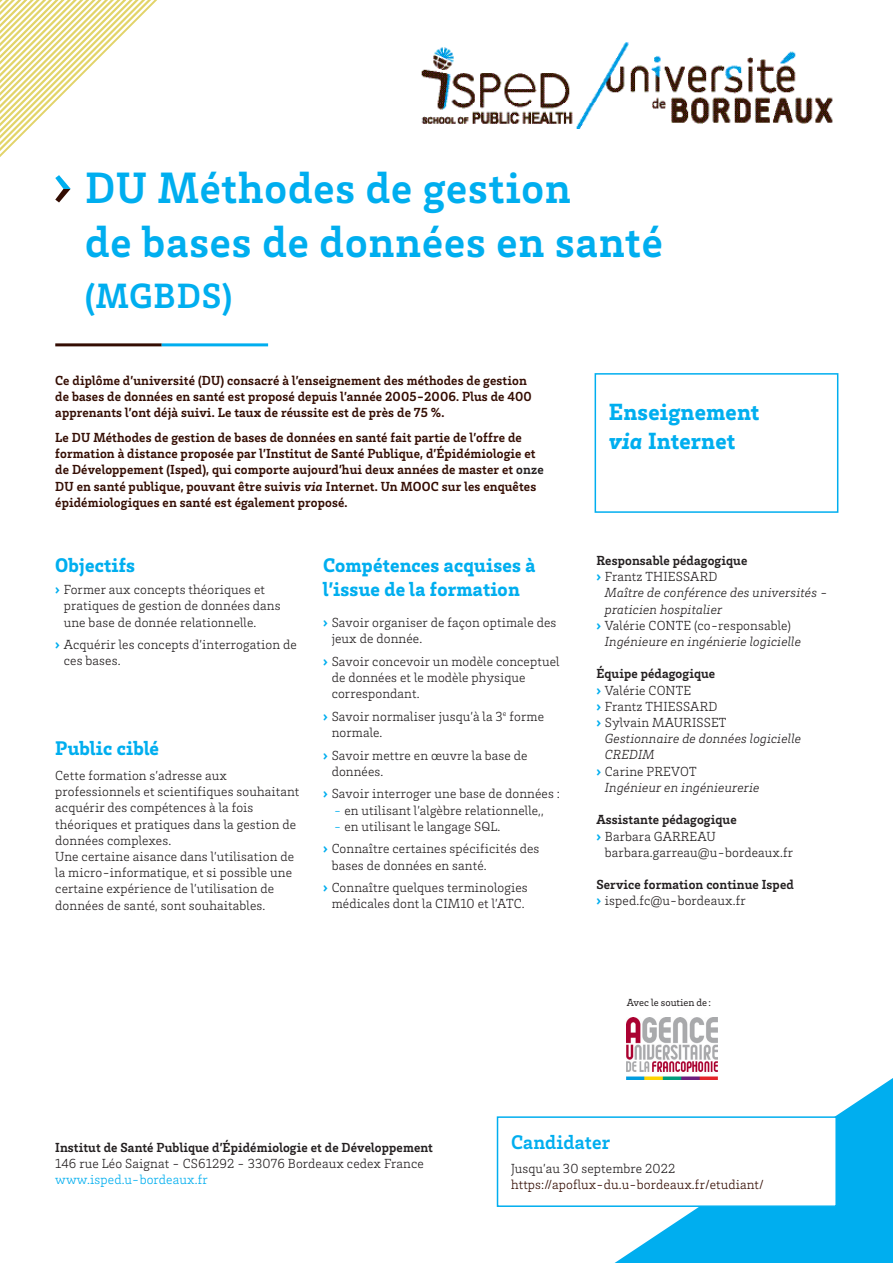
<style>
.page{position:relative;width:893px;height:1263px;background:#fff}
.page>*{position:absolute;margin:0;border:0;box-sizing:border-box;transform-origin:0 0}
._00_Titre_Mention{font:700 45px/54px "Brix Slab";letter-spacing:.02em;color:#00aeef}
._00_Titre_Mention-2{font:700 36px "Brix Slab";letter-spacing:.02em;color:#00aeef}
._01_Titre_Bleu_13_5{font:900 24px/28.8px "Brix Slab";letter-spacing:.01em;color:#00aeef}
._01_Titre_Bleu_13_5-2{font:900 20.25px/24.3px "Brix Slab";letter-spacing:.01em;color:#00aeef}
._01_Titre_Bleu_13_5-3{font:700 20.25px "Brix Slab";letter-spacing:.01em;color:#00aeef}
._10_TEXTE_Light_9{font:300 13.5px/16.2px "Brix Slab";letter-spacing:.01em;color:#231f20}
._01_Titre_Bleu_13_5-4{font:700 13.5px/16.2px "Brix Slab";letter-spacing:.01em;color:#340d03}
._10_TEXTE_Light_9-2{font:italic 300 13.5px/16.2px "Brix Slab";letter-spacing:.01em;color:#231f20}
._10_TEXTE_Light_9-3{font:700 13.5px "Brix Slab";letter-spacing:.01em;color:#231f20}
._10_TEXTE_Light_9-4{font:300 13.5px "Brix Slab";letter-spacing:.01em;color:#340d03}
._10_TEXTE_Light_9-5{font:300 13.5px "Brix Slab";letter-spacing:.01em;color:#00aeef}
.Txt_Note_7{font:10.5px "Brix Slab";color:#231f20}
.s1{color:#231f20}
.s2{font-style:italic}
.s3{font-weight:900;color:#00aeef}
.s4{color:#00aeef}
.s5{font-weight:900;font-style:normal;color:#00aeef}
.s6{font-style:normal}
</style>
<div class="page">
<img style="left:421px;top:42px;width:412px;height:87px">
<svg style="left:0;top:0;width:157px;height:157px"></svg>
<div style="left:595px;top:373px;width:243px;height:140px;border:2px solid #00aeef"></div>
<hr style="left:55px;top:343px;width:107px;height:3px;background:#340d03">
<hr style="left:162px;top:343px;width:106px;height:3px;background:#00aeef">
<img style="left:627px;top:1018px;width:90px;height:60px">
<svg style="left:615px;top:1078px;width:278px;height:185px;fill:#00aeef"></svg>
<div style="left:497px;top:1117px;width:339px;height:89px;background:#fff"></div>
<div style="left:497px;top:1116px;width:340px;height:91px;border:2px solid #00aeef"></div>
<svg style="left:55px;top:175px;width:16px;height:27px"></svg>
<p class="_00_Titre_Mention" style="left:85px;top:158px;width:579px">DU Méthodes de gestion<br>de bases de données en santé</p>
<p class="_00_Titre_Mention-2" style="left:85px;top:272px;width:149px">(MGBDS)</p>
<p class="_01_Titre_Bleu_13_5-4" style="left:55px;top:372px;width:478px">Ce diplôme d’université (DU) consacré à l’enseignement des méthodes de gestion de bases de données en santé est proposé depuis l’année 2005-2006. Plus de 400 apprenants l’ont déjà suivi. Le taux de réussite est de près de 75 %.</p>
<p class="_01_Titre_Bleu_13_5-4" style="left:55px;top:429px;width:490px">Le DU Méthodes de gestion de bases de données en santé fait partie de l’offre de formation à distance proposée par l’Institut de Santé Publique, d’Épidémiologie et de Développement (Isped), qui comporte aujourd’hui deux années de master et <span class="s1">onze </span>DU en santé publique, pouvant être suivis <span class="s2">via</span> Internet. Un MOOC sur les enquêtes épidémiologiques en santé est également proposé.</p>
<p class="_01_Titre_Bleu_13_5-2" style="left:55px;top:552px;width:81px">Objectifs</p>
<p class="_10_TEXTE_Light_9" style="left:64px;top:581px;width:218px;text-indent:-9px"><span class="s3">›</span> Former aux concepts théoriques et pratiques de gestion de données dans une base de donnée relationnelle.</p>
<p class="_10_TEXTE_Light_9" style="left:64px;top:636px;width:234px;text-indent:-9px"><span class="s3">›</span> Acquérir les concepts d’interrogation de ces bases.</p>
<p class="_01_Titre_Bleu_13_5-2" style="left:55px;top:735px;width:105px">Public ciblé</p>
<p class="_10_TEXTE_Light_9" style="left:55px;top:767px;width:246px">Cette formation s’adresse aux professionnels et scientifiques souhaitant acquérir des compétences à la fois théoriques et pratiques dans la gestion de données complexes.</p>
<p class="_10_TEXTE_Light_9" style="left:55px;top:848px;width:240px">Une certaine aisance dans l’utilisation de la micro-informatique, et si possible une certaine expérience de l’utilisation de données de santé, sont souhaitables.</p>
<p class="_01_Titre_Bleu_13_5-2" style="left:323px;top:552px;width:214px">Compétences acquises à l’issue de la formation</p>
<p class="_10_TEXTE_Light_9" style="left:332px;top:614px;width:226px;text-indent:-9px"><span class="s3">›</span> Savoir organiser de façon optimale des jeux de donnée.</p>
<p class="_10_TEXTE_Light_9" style="left:332px;top:653px;width:229px;text-indent:-9px"><span class="s3">›</span> Savoir concevoir un modèle conceptuel de données et le modèle physique correspondant.</p>
<p class="_10_TEXTE_Light_9" style="left:332px;top:708px;width:214px;text-indent:-9px"><span class="s3">›</span> Savoir normaliser jusqu’à la 3<sup>e</sup> forme normale.</p>
<p class="_10_TEXTE_Light_9" style="left:332px;top:746px;width:197px;text-indent:-9px"><span class="s3">›</span> Savoir mettre en œuvre la base de données.</p>
<p class="_10_TEXTE_Light_9" style="left:323px;top:785px;width:238px"><span class="s3">›</span> Savoir interroger une base de données :</p>
<p class="_10_TEXTE_Light_9" style="left:334px;top:801px;width:211px"><span class="s4">-</span> en utilisant l’algèbre relationnelle,,</p>
<p class="_10_TEXTE_Light_9" style="left:334px;top:818px;width:168px"><span class="s4">-</span> en utilisant le langage SQL.</p>
<p class="_10_TEXTE_Light_9" style="left:332px;top:840px;width:209px;text-indent:-9px"><span class="s3">›</span> Connaître certaines spécificités des bases de données en santé.</p>
<p class="_10_TEXTE_Light_9" style="left:323px;top:879px;width:206px;text-align:center"><span class="s3">›</span> Connaître quelques terminologies médicales dont la CIM10 et l’ATC.</p>
<p class="_01_Titre_Bleu_13_5" style="left:609px;top:396px;width:152px">Enseignement <span class="s2">via</span> Internet</p>
<p class="_10_TEXTE_Light_9-3" style="left:596px;top:552px;width:152px">Responsable pédagogique</p>
<p class="_10_TEXTE_Light_9-2" style="left:605px;top:568px;width:224px;text-indent:-9px"><span class="s5">›</span> <span class="s6">Frantz THIESSARD<br></span>Maître de conférence des universités - praticien hospitalier</p>
<p class="_10_TEXTE_Light_9-2" style="left:605px;top:616px;width:198px;text-indent:-9px"><span class="s5">›</span> <span class="s6">Valérie CONTE (co-responsable)<br></span>Ingénieure en ingénierie logicielle</p>
<p class="_10_TEXTE_Light_9-3" style="left:596px;top:665px;width:120px">Équipe pédagogique</p>
<p class="_10_TEXTE_Light_9" style="left:596px;top:681px;width:96px"><span class="s3">›</span> Valérie CONTE</p>
<p class="_10_TEXTE_Light_9" style="left:596px;top:698px;width:123px"><span class="s3">›</span> Frantz THIESSARD</p>
<p class="_10_TEXTE_Light_9" style="left:596px;top:714px;width:132px"><span class="s3">›</span> Sylvain MAURISSET</p>
<p class="_10_TEXTE_Light_9-2" style="left:605px;top:730px;width:198px">Gestionnaire de données logicielle<br>CREDIM</p>
<p class="_10_TEXTE_Light_9" style="left:596px;top:762px;width:102px"><span class="s3">›</span> Carine PREVOT</p>
<p class="_10_TEXTE_Light_9-2" style="left:605px;top:778px;width:156px">Ingénieur en ingénieurerie</p>
<p class="_10_TEXTE_Light_9-3" style="left:596px;top:811px;width:142px">Assistante pédagogique</p>
<p class="_10_TEXTE_Light_9" style="left:605px;top:827px;width:190px;text-indent:-9px"><span class="s3">›</span> Barbara GARREAU barbara.garreau@u-bordeaux.fr</p>
<p class="_10_TEXTE_Light_9-3" style="left:596px;top:876px;width:199px">Service formation continue Isped</p>
<p class="_10_TEXTE_Light_9" style="left:596px;top:892px;width:151px"><span class="s3">›</span> isped.fc@u-bordeaux.fr</p>
<p class="Txt_Note_7" style="left:627px;top:996px;width:85px">Avec le soutien de :</p>
<p class="_10_TEXTE_Light_9-3" style="left:55px;top:1138px;width:379px">Institut de Santé Publique d’Épidémiologie et de Développement</p>
<p class="_10_TEXTE_Light_9" style="left:55px;top:1154px;width:370px">146 rue Léo Saignat - CS61292 - 33076 Bordeaux cedex France</p>
<p class="_10_TEXTE_Light_9-5" style="left:55px;top:1171px;width:154px">www.isped.u-bordeaux.fr</p>
<p class="_01_Titre_Bleu_13_5-3" style="left:511px;top:1128px;width:101px">Candidater</p>
<p class="_10_TEXTE_Light_9" style="left:511px;top:1160px;width:166px">Jusqu’au 30 septembre 2022</p>
<p class="_10_TEXTE_Light_9-4" style="left:511px;top:1176px;width:254px">https://apoflux-du.u-bordeaux.fr/etudiant/</p>
</div>
